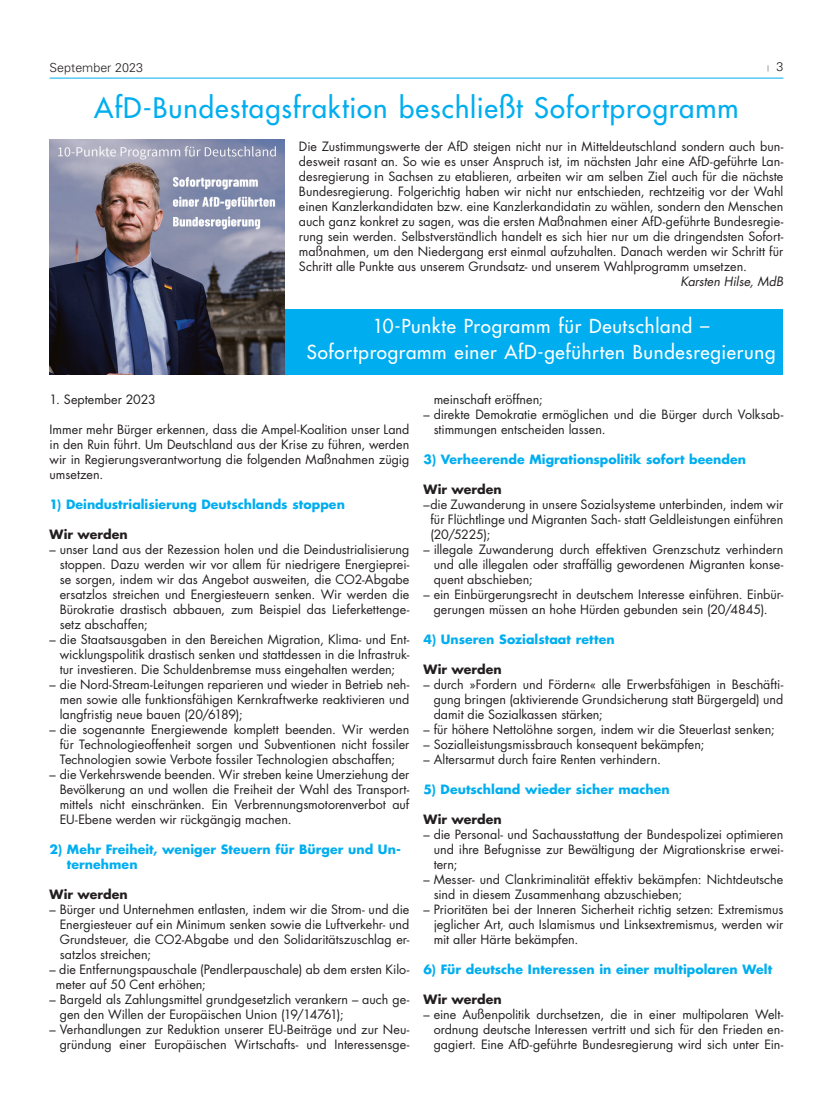
<style>
.page{position:relative;width:833px;height:1117px;background:#fff}
.page>*{position:absolute;margin:0;border:0;box-sizing:border-box;transform-origin:0 0}
.t1{font:500 27.5px "Futura Std";letter-spacing:.035em;color:#00aeef}
.t2{font:500 18.75px/26.2px "Futura Std";letter-spacing:.04em;color:#fff;text-align:center}
.t3{font:12.5px/15px "Futura Std";color:#231f20;text-align:justify}
.t4{font:700 12.5px/15px "Futura Std";letter-spacing:.005em;color:#00aeef}
.t5{font:700 12.5px "Futura Std";letter-spacing:.005em;color:#231f20}
.t6{font:italic 12.5px "Futura Std";color:#231f20}
.t7{font:300 12.5px "Univers LT Std";color:#231f20}
.t8{font:300 6.25px "Univers LT Std";color:#231f20}
.s1{font-size:12.5px}
</style>
<div class="page">
<hr style="left:50px;top:78px;width:733px;height:1px;background:#00aeef">
<div style="left:50px;top:309px;width:733px;height:66px;background:#00aeef"></div>
<img style="left:50px;top:140px;width:235px;height:235px">
<p class="t7" style="left:50px;top:60px;width:95px">September 2023</p>
<p class="t8" style="left:767px;top:64px;width:17px">| <span class="s1">3</span></p>
<h1 class="t1" style="left:94px;top:91px;width:646px">AfD-Bundestagsfraktion beschließt Sofortprogramm</h1>
<p class="t3" style="left:299px;top:139px;width:486px">Die Zustimmungswerte der AfD steigen nicht nur in Mitteldeutschland sondern auch bun&shy;desweit rasant an. So wie es unser Anspruch ist, im nächsten Jahr eine AfD-geführte Lan&shy;desregierung in Sachsen zu etablieren, arbeiten wir am selben Ziel auch für die nächste Bundesregierung. Folgerichtig haben wir nicht nur entschieden, rechtzeitig vor der Wahl einen Kanzlerkandidaten bzw. eine Kanzlerkandidatin zu wählen, sondern den Menschen auch ganz konkret zu sagen, was die ersten Maßnahmen einer AfD-geführte Bundesregie&shy;rung sein werden. Selbstverständlich handelt es sich hier nur um die dringendsten Sofort&shy;maßnahmen, um den Niedergang erst einmal aufzuhalten. Danach werden wir Schritt für Schritt alle Punkte aus unserem Grundsatz- und unserem Wahlprogramm umsetzen.</p>
<p class="t6" style="left:680px;top:273px;width:104px">Karsten Hilse, MdB</p>
<h2 class="t2" style="left:307px;top:313px;width:470px">10-Punkte Programm für Deutschland –<br>Sofortprogramm einer AfD-geführten Bundesregierung</h2>
<p class="t3" style="left:50px;top:392px;width:108px">1. September 2023</p>
<p class="t3" style="left:50px;top:422px;width:361px">Immer mehr Bürger erkennen, dass die Ampel-Koalition unser Land in den Ruin führt. Um Deutschland aus der Krise zu führen, werden wir in Regierungsverantwortung die folgenden Maßnahmen zügig umsetzen.</p>
<p class="t4" style="left:50px;top:496px;width:297px">1) Deindustrialisierung Deutschlands stoppen</p>
<p class="t5" style="left:50px;top:526px;width:80px">Wir werden</p>
<p class="t3" style="left:60px;top:542px;width:351px;text-indent:-10px">– unser Land aus der Rezession holen und die Deindustrialisierung stoppen. Dazu werden wir vor allem für niedrigere Energieprei&shy;se sorgen, indem wir das Angebot ausweiten, die CO2-Abgabe ersatzlos streichen und Energiesteuern senken. Wir werden die Bürokratie drastisch abbauen, zum Beispiel das Lieferkettenge&shy;setz abschaffen;</p>
<p class="t3" style="left:60px;top:632px;width:351px;text-indent:-10px">– die Staatsausgaben in den Bereichen Migration, Klima- und Ent&shy;wicklungspolitik drastisch senken und stattdessen in die Infrastruk&shy;tur investieren. Die Schuldenbremse muss eingehalten werden;</p>
<p class="t3" style="left:60px;top:677px;width:351px;text-indent:-10px">– die Nord-Stream-Leitungen reparieren und wieder in Betrieb neh&shy;men sowie alle funktionsfähigen Kernkraftwerke reaktivieren und langfristig neue bauen (20/6189);</p>
<p class="t3" style="left:60px;top:722px;width:351px;text-indent:-10px">– die sogenannte Energiewende komplett beenden. Wir werden für Technologieoffenheit sorgen und Subventionen nicht fossiler Technologien sowie Verbote fossiler Technologien abschaffen;</p>
<p class="t3" style="left:60px;top:767px;width:351px;text-indent:-10px">– die Verkehrswende beenden. Wir streben keine Umerziehung der Bevölkerung an und wollen die Freiheit der Wahl des Transport&shy;mittels nicht einschränken. Ein Verbrennungsmotorenverbot auf EU-Ebene werden wir rückgängig machen.</p>
<p class="t4" style="left:67px;top:841px;width:335px;text-indent:-17px">2) Mehr Freiheit, weniger Steuern für Bürger und Un&shy;ternehmen</p>
<p class="t5" style="left:50px;top:886px;width:80px">Wir werden</p>
<p class="t3" style="left:60px;top:902px;width:351px;text-indent:-10px">– Bürger und Unternehmen entlasten, indem wir die Strom- und die Energiesteuer auf ein Minimum senken sowie die Luftverkehr- und Grundsteuer, die CO2-Abgabe und den Solidaritätszuschlag er&shy;satzlos streichen;</p>
<p class="t3" style="left:56px;top:962px;width:355px;text-indent:-6px">– die Entfernungspauschale (Pendlerpauschale) ab dem ersten Kilo&shy;meter auf 50 Cent erhöhen;</p>
<p class="t3" style="left:60px;top:992px;width:351px;text-indent:-10px">– Bargeld als Zahlungsmittel grundgesetzlich verankern – auch ge&shy;gen den Willen der Europäischen Union (19/14761);</p>
<p class="t3" style="left:50px;top:1022px;width:361px;text-align:right">– Verhandlungen zur Reduktion unserer EU-Beiträge und zur Neu&shy;gründung einer Europäischen Wirtschafts- und Interessensge-</p>
<p class="t3" style="left:434px;top:392px;width:110px">meinschaft eröffnen;</p>
<p class="t3" style="left:434px;top:407px;width:351px;text-indent:-10px">– direkte Demokratie ermöglichen und die Bürger durch Volksab&shy;stimmungen entscheiden lassen.</p>
<p class="t4" style="left:423px;top:451px;width:324px">3) Verheerende Migrationspolitik sofort beenden</p>
<p class="t5" style="left:423px;top:481px;width:80px">Wir werden</p>
<p class="t3" style="left:430px;top:497px;width:354px;text-indent:-7px">–die Zuwanderung in unsere Sozialsysteme unterbinden, indem wir für Flüchtlinge und Migranten Sach- statt Geldleistungen einführen (20/5225);</p>
<p class="t3" style="left:434px;top:542px;width:351px;text-indent:-10px">– illegale Zuwanderung durch effektiven Grenzschutz verhindern und alle illegalen oder straffällig gewordenen Migranten konse&shy;quent abschieben;</p>
<p class="t3" style="left:423px;top:587px;width:361px;text-align:center">– ein Einbürgerungsrecht in deutschem Interesse einführen. Einbür&shy;gerungen müssen an hohe Hürden gebunden sein (20/4845).</p>
<p class="t4" style="left:423px;top:631px;width:192px">4) Unseren Sozialstaat retten</p>
<p class="t5" style="left:423px;top:661px;width:80px">Wir werden</p>
<p class="t3" style="left:434px;top:677px;width:351px;text-indent:-10px">– durch »Fordern und Fördern« alle Erwerbsfähigen in Beschäfti&shy;gung bringen (aktivierende Grundsicherung statt Bürgergeld) und damit die Sozialkassen stärken;</p>
<p class="t3" style="left:423px;top:722px;width:352px">– für höhere Nettolöhne sorgen, indem wir die Steuerlast senken;</p>
<p class="t3" style="left:423px;top:737px;width:282px">– Sozialleistungsmissbrauch konsequent bekämpfen;</p>
<p class="t3" style="left:423px;top:752px;width:239px">– Altersarmut durch faire Renten verhindern.</p>
<p class="t4" style="left:423px;top:781px;width:248px">5) Deutschland wieder sicher machen</p>
<p class="t5" style="left:423px;top:811px;width:80px">Wir werden</p>
<p class="t3" style="left:434px;top:827px;width:351px;text-indent:-10px">– die Personal- und Sachausstattung der Bundespolizei optimieren und ihre Befugnisse zur Bewältigung der Migrationskrise erwei&shy;tern;</p>
<p class="t3" style="left:434px;top:872px;width:351px;text-indent:-10px">– Messer- und Clankriminalität effektiv bekämpfen: Nichtdeutsche sind in diesem Zusammenhang abzuschieben;</p>
<p class="t3" style="left:434px;top:902px;width:351px;text-indent:-10px">– Prioritäten bei der Inneren Sicherheit richtig setzen: Extremismus jeglicher Art, auch Islamismus und Linksextremismus, werden wir mit aller Härte bekämpfen.</p>
<p class="t4" style="left:423px;top:961px;width:350px">6) Für deutsche Interessen in einer multipolaren Welt</p>
<p class="t5" style="left:423px;top:991px;width:80px">Wir werden</p>
<p class="t3" style="left:434px;top:1007px;width:351px;text-indent:-10px">– eine Außenpolitik durchsetzen, die in einer multipolaren Welt&shy;ordnung deutsche Interessen vertritt und sich für den Frieden en&shy;gagiert. Eine AfD-geführte Bundesregierung wird sich unter Ein-</p>
</div>
